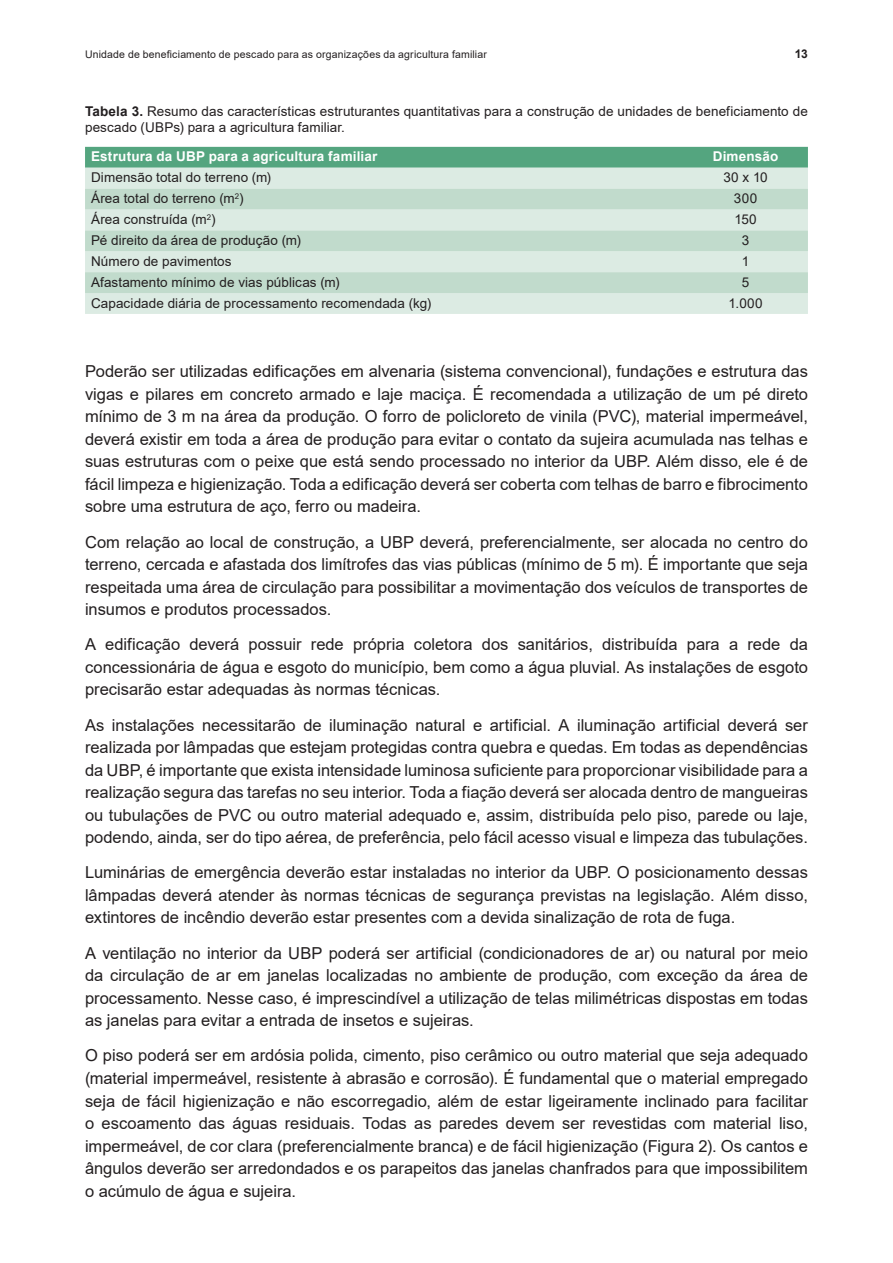
<style>
.page{position:relative;width:893px;height:1263px;background:#fff}
.page>*{position:absolute;margin:0;border:0;box-sizing:border-box;transform-origin:0 0}
.t1{font:16.5px/22.5px "Arial";color:#231f20;text-align:justify}
.t2{font:13.5px/16.2px "Arial";letter-spacing:.005em;color:#231f20}
.t3{font:700 13.5px "Arial";letter-spacing:.015em;color:#fff}
.t4{font:700 12px "Arial";color:#231f20}
.t5{font:10.5px "Arial";letter-spacing:.015em;color:#231f20}
.s1{font-weight:700}
</style>
<div class="page">
<div style="left:85px;top:147px;width:723px;height:21px;background:#54a57f"></div>
<div style="left:85px;top:168px;width:723px;height:146px;background:#dcebe3"></div>
<svg style="left:85px;top:189px;width:723px;height:104px;background:#cce1d5"></svg>
<p class="t5" style="left:85px;top:47px;width:403px">Unidade de beneficiamento de pescado para as organizações da agricultura familiar</p>
<p class="t4" style="left:795px;top:45px;width:15px">13</p>
<p class="t2" style="left:85px;top:103px;width:724px"><span class="s1">Tabela 3.</span> Resumo das características estruturantes quantitativas para a construção de unidades de beneficiamento de pescado (UBPs) para a agricultura familiar.</p>
<p class="t3" style="left:91px;top:147px;width:288px">Estrutura da UBP para a agricultura familiar</p>
<p class="t3" style="left:713px;top:147px;width:67px">Dimensão</p>
<p class="t2" style="left:91px;top:169px;width:182px">Dimensão total do terreno (m)</p>
<p class="t2" style="left:723px;top:169px;width:46px">30 x 10</p>
<p class="t2" style="left:91px;top:190px;width:154px">Área total do terreno (m<sup>2</sup>)</p>
<p class="t2" style="left:734px;top:190px;width:25px">300</p>
<p class="t2" style="left:91px;top:211px;width:126px">Área construída (m<sup>2</sup>)</p>
<p class="t2" style="left:734px;top:211px;width:24px">150</p>
<p class="t2" style="left:91px;top:232px;width:211px">Pé direito da área de produção (m)</p>
<p class="t2" style="left:742px;top:232px;width:9px">3</p>
<p class="t2" style="left:91px;top:253px;width:142px">Número de pavimentos</p>
<p class="t2" style="left:742px;top:253px;width:9px">1</p>
<p class="t2" style="left:91px;top:274px;width:250px">Afastamento mínimo de vias públicas (m)</p>
<p class="t2" style="left:742px;top:274px;width:9px">5</p>
<p class="t2" style="left:91px;top:295px;width:342px">Capacidade diária de processamento recomendada (kg)</p>
<p class="t2" style="left:728px;top:295px;width:36px">1.000</p>
<p class="t1" style="left:85px;top:360px;width:724px">Poderão ser utilizadas edificações em alvenaria (sistema convencional), fundações e estrutura das vigas e pilares em concreto armado e laje maciça. É recomendada a utilização de um pé direto mínimo de 3 m na área da produção. O forro de policloreto de vinila (PVC), material impermeável, deverá existir em toda a área de produção para evitar o contato da sujeira acumulada nas telhas e suas estruturas com o peixe que está sendo processado no interior da UBP. Além disso, ele é de fácil limpeza e higienização. Toda a edificação deverá ser coberta com telhas de barro e fibrocimento sobre uma estrutura de aço, ferro ou madeira.</p>
<p class="t1" style="left:85px;top:530px;width:724px">Com relação ao local de construção, a UBP deverá, preferencialmente, ser alocada no centro do terreno, cercada e afastada dos limítrofes das vias públicas (mínimo de 5 m). É importante que seja respeitada uma área de circulação para possibilitar a movimentação dos veículos de transportes de insumos e produtos processados.</p>
<p class="t1" style="left:85px;top:633px;width:724px">A edificação deverá possuir rede própria coletora dos sanitários, distribuída para a rede da concessionária de água e esgoto do município, bem como a água pluvial. As instalações de esgoto precisarão estar adequadas às normas técnicas.</p>
<p class="t1" style="left:85px;top:713px;width:724px">As instalações necessitarão de iluminação natural e artificial. A iluminação artificial deverá ser realizada por lâmpadas que estejam protegidas contra quebra e quedas. Em todas as dependências da UBP, é importante que exista intensidade luminosa suficiente para proporcionar visibilidade para a realização segura das tarefas no seu interior. Toda a fiação deverá ser alocada dentro de mangueiras ou tubulações de PVC ou outro material adequado e, assim, distribuída pelo piso, parede ou laje, podendo, ainda, ser do tipo aérea, de preferência, pelo fácil acesso visual e limpeza das tubulações.</p>
<p class="t1" style="left:85px;top:861px;width:724px">Luminárias de emergência deverão estar instaladas no interior da UBP. O posicionamento dessas lâmpadas deverá atender às normas técnicas de segurança previstas na legislação. Além disso, extintores de incêndio deverão estar presentes com a devida sinalização de rota de fuga.</p>
<p class="t1" style="left:85px;top:941px;width:724px">A ventilação no interior da UBP poderá ser artificial (condicionadores de ar) ou natural por meio da circulação de ar em janelas localizadas no ambiente de produção, com exceção da área de processamento. Nesse caso, é imprescindível a utilização de telas milimétricas dispostas em todas as janelas para evitar a entrada de insetos e sujeiras.</p>
<p class="t1" style="left:85px;top:1044px;width:724px">O piso poderá ser em ardósia polida, cimento, piso cerâmico ou outro material que seja adequado (material impermeável, resistente à abrasão e corrosão). É fundamental que o material empregado seja de fácil higienização e não escorregadio, além de estar ligeiramente inclinado para facilitar o escoamento das águas residuais. Todas as paredes devem ser revestidas com material liso, impermeável, de cor clara (preferencialmente branca) e de fácil higienização (Figura 2). Os cantos e ângulos deverão ser arredondados e os parapeitos das janelas chanfrados para que impossibilitem o acúmulo de água e sujeira.</p>
</div>
